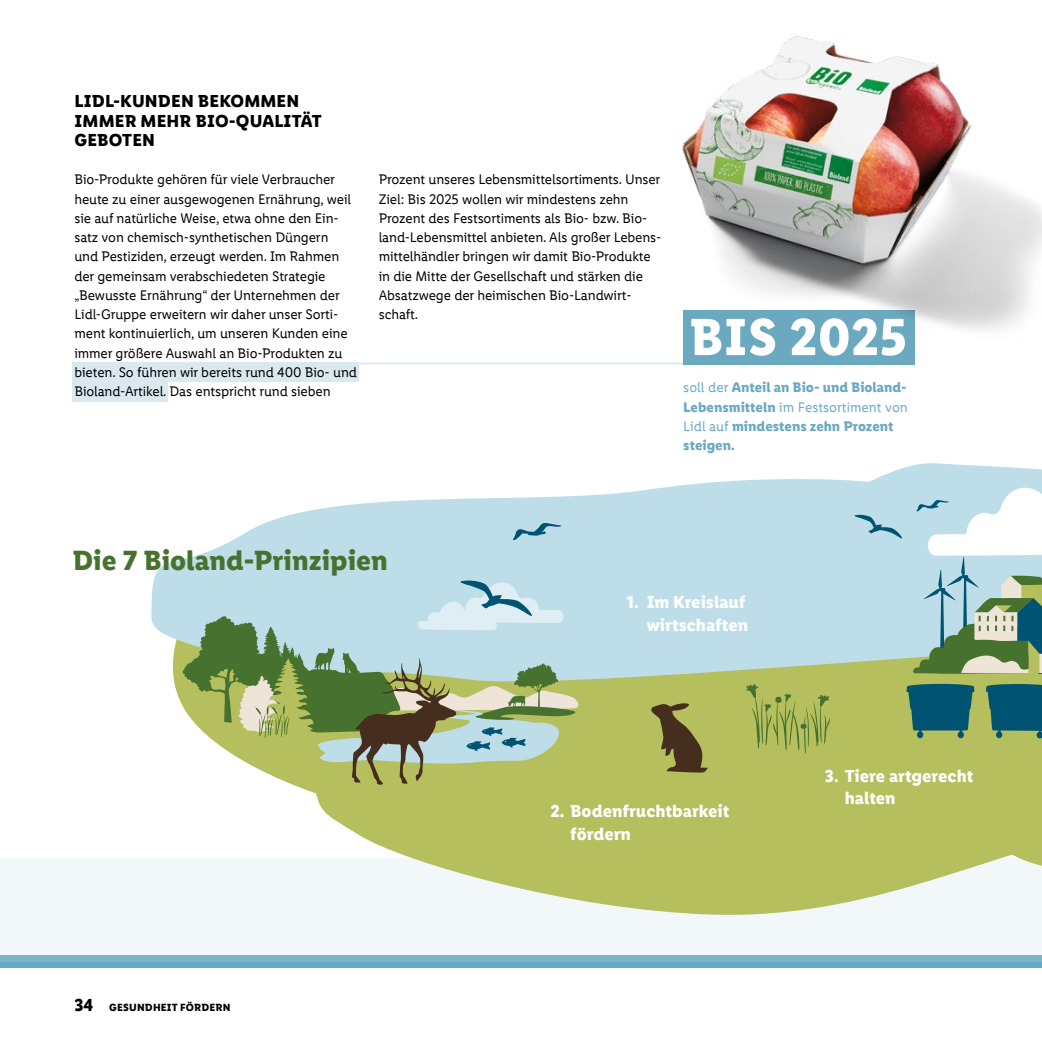
<style>
.page{position:relative;width:1042px;height:1042px;background:#fff}
.page>*{position:absolute;margin:0;border:0;box-sizing:border-box;transform-origin:0 0}
.t1{font:700 52.5px "Lidl Font Pro";color:#fff}
.t2{font:700 28px "Lidl Font Pro";color:#47712e}
.t3{font:700 17.5px/22.8px "Lidl Font Pro";color:#fff}
.t4{font:700 17.5px/19.2px "Lidl Font Pro";letter-spacing:.01em;color:#000}
.t5{font:14px/19.2px "Lidl Font Pro";letter-spacing:-.01em;color:#000}
.t6{font:700 14px/19.2px "Lidl Font Pro";color:#6ba9c1}
.t7{font:700 10.5px "Lidl Font Pro";letter-spacing:.02em;color:#000}
.s1{font-weight:400}
.s2{font-size:17.5px}
</style>
<div class="page">
<hr style="left:335px;top:363px;width:366px;height:1px;background:#dae9f0">
<div style="left:72px;top:363px;width:287px;height:19px;background:#dae9f0"></div>
<div style="left:72px;top:382px;width:96px;height:19px;background:#dae9f0"></div>
<svg style="left:0;top:961px;width:1042px;height:6px;fill:#6ba9c1"></svg>
<div style="left:683px;top:310px;width:231px;height:54px;background:#6ba9c1"></div>
<svg style="left:0;top:858px;width:1042px;height:103px;fill:#f2f8fa"></svg>
<svg style="left:151px;top:483px;width:547px;height:224px;fill:#bddee9"></svg>
<div style="left:698px;top:479px;width:155px;height:159px;background:#bddee9"></div>
<svg style="left:308px;top:638px;width:734px;height:281px;fill:#b5bf5d"></svg>
<svg style="left:650px;top:702px;width:58px;height:71px"></svg>
<svg style="left:513px;top:523px;width:48px;height:17px"></svg>
<svg style="left:183px;top:580px;width:397px;height:205px"></svg>
<svg style="left:853px;top:463px;width:189px;height:446px"></svg>
<svg style="left:746px;top:684px;width:84px;height:69px"></svg>
<img style="left:682px;top:36px;width:360px;height:318px">
<p class="t4" style="left:74px;top:92px;width:249px">LIDL-KUNDEN BEKOMMEN<br>IMMER MEHR BIO-QUALITÄT<br>GEBOTEN</p>
<p class="t5" style="left:74px;top:170px;width:284px">Bio-Produkte gehören für viele Verbraucher heute zu einer ausgewogenen Ernährung, weil sie auf natürliche Weise, etwa ohne den Ein-- satz von chemisch-synthetischen Düngern<br>und Pestiziden, erzeugt werden. Im Rahmen der gemeinsam verabschiedeten Strategie „Bewusste Ernährung“ der Unternehmen der Lidl-Gruppe erweitern wir daher unser Sorti&shy;ment kontinuierlich, um unseren Kunden eine immer größere Auswahl an Bio-Produkten zu bieten. So führen wir bereits rund 400 Bio- und Bioland-Artikel. Das entspricht rund sieben</p>
<p class="t5" style="left:379px;top:170px;width:284px">Prozent unseres Lebensmittelsortiments. Unser Ziel: Bis 2025 wollen wir mindestens zehn Prozent des Festsortiments als Bio- bzw. Bio&shy;land-Lebensmittel anbieten. Als großer Lebens&shy;mittelhändler bringen wir damit Bio-Produkte in die Mitte der Gesellschaft und stärken die Absatzwege der heimischen Bio-Landwirt&shy;schaft.</p>
<h1 class="t1" style="left:689px;top:307px;width:219px">BIS 2025</h1>
<p class="t6" style="left:683px;top:378px;width:226px"><span class="s1">soll der</span> Anteil an Bio- und Bioland-<br>Lebensmitteln <span class="s1">im Festsortiment von<br>Lidl auf</span> mindestens zehn Prozent steigen.</p>
<h2 class="t2" style="left:72px;top:544px;width:317px">Die 7 Bioland-Prinzipien</h2>
<p class="t7" style="left:74px;top:1001px;width:158px"><span class="s2">34</span> GESUNDHEIT FÖRDERN</p>
<p class="t3" style="left:627px;top:591px;width:123px;text-align:right">1. Im Kreislauf wirtschaften</p>
<p class="t3" style="left:570px;top:800px;width:161px;text-indent:-20px">2. Bodenfruchtbarkeit fördern</p>
<p class="t3" style="left:845px;top:764px;width:130px;text-indent:-20px">3. Tiere artgerecht halten</p>
</div>
